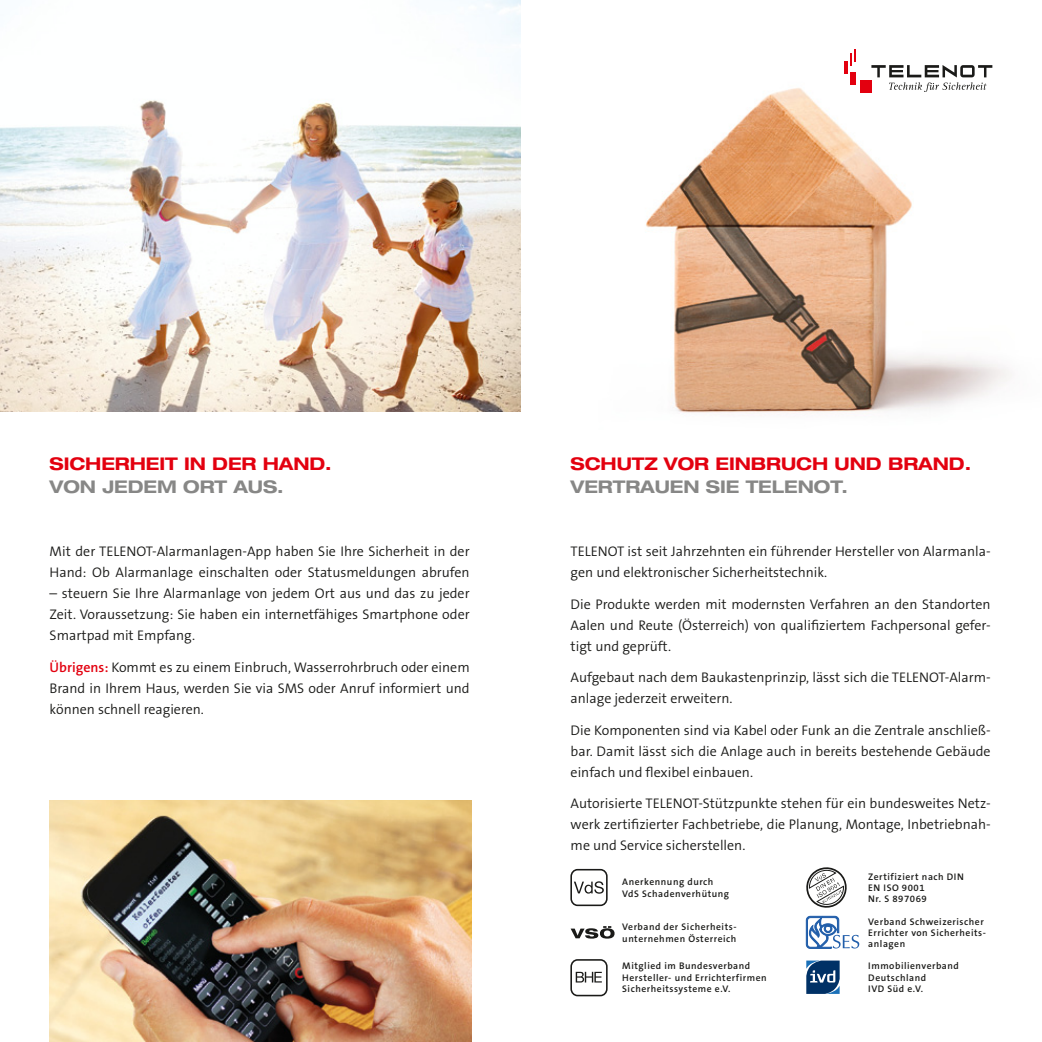
<style>
.page{position:relative;width:1042px;height:1042px;background:#fff}
.page>*{position:absolute;margin:0;border:0;box-sizing:border-box;transform-origin:0 0}
.t1{font:700 expanded 17.5px "Helvetica Neue LT";letter-spacing:-.005em;color:#e3000f}
.t2{font:700 expanded 17.5px "Helvetica Neue LT";letter-spacing:-.005em;color:#878786}
.t3{font:300 14px/21px "The Sans B4";color:#1a1a18;text-align:justify}
.t4{font:600 9.62px/11.4px "The Sans B6";letter-spacing:.055em;color:#1a1a18}
.s1{font-family:"The Sans B6";font-weight:600;color:#e3000f}
</style>
<div class="page">
<img style="left:50px;top:800px;width:421px;height:242px">
<img style="left:646px;top:49px;width:366px;height:365px">
<img style="left:0;top:0;width:521px;height:412px">
<div style="left:859px;top:80px;width:12px;height:12px;background:#e3000f"></div>
<svg style="left:844px;top:50px;width:11px;height:24px"></svg>
<div style="left:850px;top:72px;width:5px;height:12px;background:#e3000f"></div>
<svg style="left:871px;top:65px;width:121px;height:27px"></svg>
<div style="left:570px;top:959px;width:37px;height:37px;border:2px solid #1a1a18;border-radius:7px"></div>
<svg style="left:570px;top:926px;width:44px;height:12px"></svg>
<svg style="left:574px;top:881px;width:30px;height:12px"></svg>
<div style="left:570px;top:869px;width:37px;height:37px;border:2px solid #1a1a18;border-radius:7px"></div>
<svg style="left:805px;top:867px;width:54px;height:81px"></svg>
<svg style="left:806px;top:960px;width:33px;height:34px"></svg>
<svg style="left:575px;top:971px;width:27px;height:12px"></svg>
<p class="t1" style="left:50px;top:453px;width:28px">SICHERHEIT</p>
<p class="t1" style="left:184px;top:453px;width:44px">IN DER</p>
<p class="t1" style="left:263px;top:453px;width:33px">HAND</p>
<p class="t1" style="left:325px;top:453px;width:8px">.</p>
<p class="t2" style="left:50px;top:476px;width:80px">VON JEDE</p>
<p class="t2" style="left:157px;top:476px;width:42px">M ORT</p>
<p class="t2" style="left:233px;top:476px;width:16px">AUS</p>
<p class="t2" style="left:277px;top:476px;width:8px">.</p>
<p class="t3" style="left:50px;top:541px;width:421px">Mit der TELENOT-Alarmanlagen-App haben Sie Ihre Sicherheit in der<br>Hand: Ob Alarmanlage einschalten oder Statusmeldungen abrufen</p>
<p class="t3" style="left:50px;top:583px;width:421px">– steuern Sie Ihre Alarmanlage von jedem Ort aus und das zu jeder Zeit. Voraussetzung: Sie haben ein internetfähiges Smartphone oder Smartpad mit Empfang.</p>
<p class="t3" style="left:50px;top:657px;width:422px"><span class="s1">Übrigens:</span> Kommt es zu einem Einbruch, Wasserrohrbruch oder einem Brand in Ihrem Haus, werden Sie via SMS oder Anruf informiert und können schnell reagieren.</p>
<p class="t1" style="left:570px;top:453px;width:30px">SCHUTZ</p>
<p class="t1" style="left:664px;top:453px;width:80px">VOR EINBRUCH</p>
<p class="t1" style="left:834px;top:453px;width:17px">UND</p>
<p class="t1" style="left:888px;top:453px;width:32px">BRAND</p>
<p class="t1" style="left:964px;top:453px;width:8px">.</p>
<p class="t2" style="left:570px;top:476px;width:29px">VERTRAUEN</p>
<p class="t2" style="left:706px;top:476px;width:143px">SIE TELENOT.</p>
<p class="t3" style="left:570px;top:541px;width:421px">TELENOT ist seit Jahrzehnten ein führender Hersteller von Alarmanla&shy;gen und elektronischer Sicherheitstechnik.</p>
<p class="t3" style="left:570px;top:594px;width:422px">Die Produkte werden mit modernsten Verfahren an den Standorten Aalen und Reute (Österreich) von qualifiziertem Fachpersonal gefer&shy;tigt und geprüft.</p>
<p class="t3" style="left:570px;top:667px;width:422px">Aufgebaut nach dem Baukastenprinzip, lässt sich die TELENOT-Alarm&shy;anlage jederzeit erweitern.</p>
<p class="t3" style="left:570px;top:720px;width:422px">Die Komponenten sind via Kabel oder Funk an die Zentrale anschließ&shy;bar. Damit lässt sich die Anlage auch in bereits bestehende Gebäude einfach und flexibel einbauen.</p>
<p class="t3" style="left:570px;top:793px;width:422px">Autorisierte TELENOT-Stützpunkte stehen für ein bundesweites Netz&shy;werk zertifizierter Fachbetriebe, die Planung, Montage, Inbetriebnah&shy;me und Service sicherstellen.</p>
<p class="t4" style="left:622px;top:877px;width:108px">Anerkennung durch<br>VdS Schadenverhütung</p>
<p class="t4" style="left:868px;top:871px;width:97px">Zertifiziert nach DIN<br>EN ISO 9001<br>Nr. S 897069</p>
<p class="t4" style="left:622px;top:921px;width:116px">Verband der Sicherheits&shy;unternehmen Österreich</p>
<p class="t4" style="left:868px;top:916px;width:119px">Verband Schweizerischer<br>Errichter von Sicherheits&shy;anlagen</p>
<p class="t4" style="left:622px;top:961px;width:146px">Mitglied im Bundesverband<br>Hersteller- und Errichterfirmen<br>Sicherheitssysteme e.V.</p>
<p class="t4" style="left:868px;top:961px;width:92px">Immobilienverband<br>Deutschland<br>IVD Süd e.V.</p>
</div>
